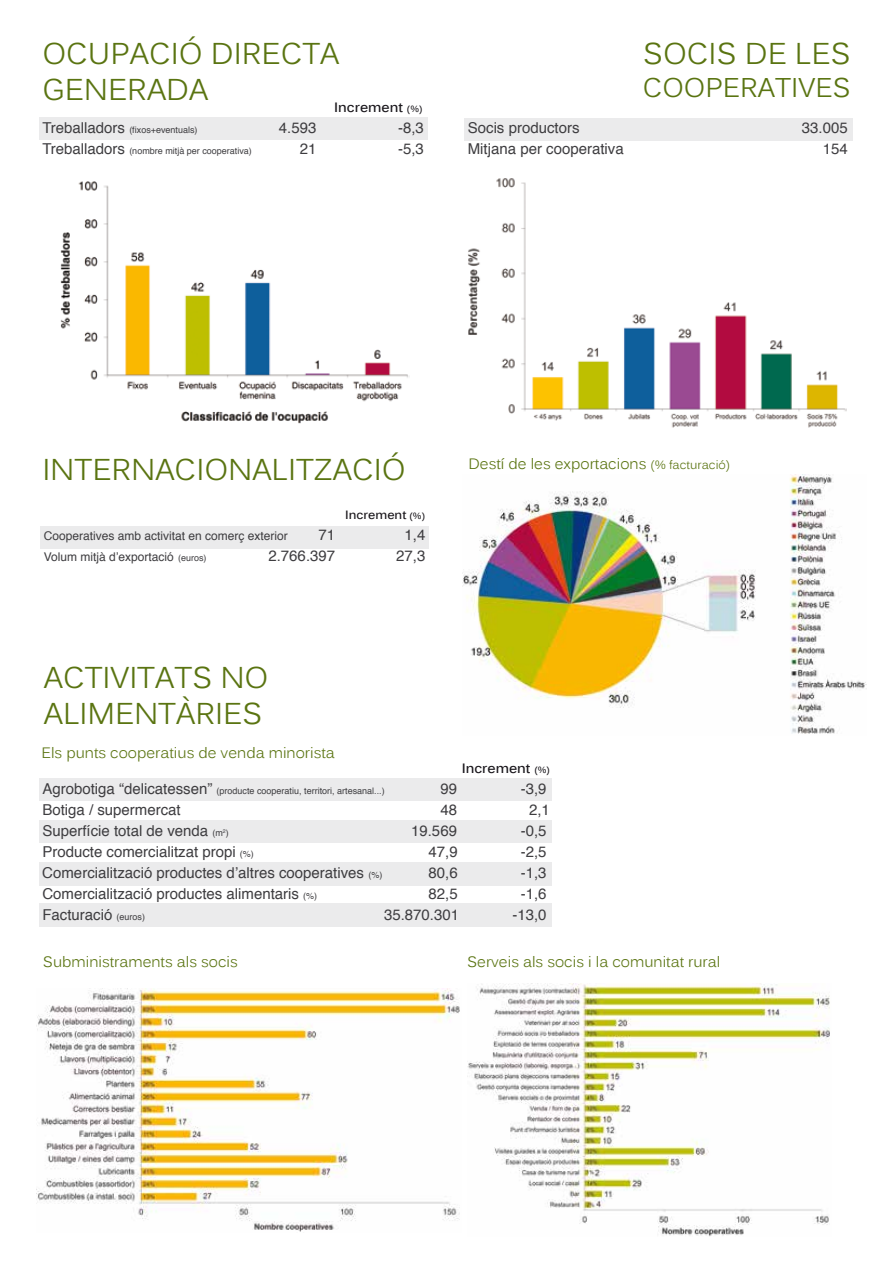
<style>
.page{position:relative;width:893px;height:1263px;background:#fff}
.page>*{position:absolute;margin:0;border:0;box-sizing:border-box;transform-origin:0 0}
.t1{font:30px/36px "Kalinga";color:#5a7411}
.t2{font:27px "Kalinga";color:#5a7411}
.t3{font:15px "Helvetica";color:#3e3d40}
.t4{font:15px "Kalinga";color:#5a7411}
.t5{font:700 13.5px "Kalinga";color:#1a171c}
.t6{font:12px "Helvetica";color:#3e3d40}
.t7{font:700 12px "Kalinga";color:#1a171c}
.t8{font:9px "Helvetica";color:#3e3d40}
.s1{font-size:9px}
.s2{font-size:15px}
.s3{font-size:12px}
</style>
<div class="page">
<div style="left:39px;top:118px;width:388px;height:22px;background:#ebebec"></div>
<div style="left:465px;top:118px;width:388px;height:23px;background:#ebebec"></div>
<div style="left:41px;top:526px;width:388px;height:22px;background:#ebebec"></div>
<div style="left:39px;top:903px;width:513px;height:24px;background:#ebebec"></div>
<div style="left:39px;top:778px;width:513px;height:23px;background:#ebebec"></div>
<div style="left:39px;top:820px;width:513px;height:23px;background:#ebebec"></div>
<div style="left:39px;top:862px;width:513px;height:24px;background:#ebebec"></div>
<img style="left:467px;top:983px;width:363px;height:253px">
<img style="left:60px;top:181px;width:349px;height:243px">
<img style="left:468px;top:178px;width:378px;height:250px">
<img style="left:462px;top:474px;width:404px;height:260px">
<img style="left:36px;top:988px;width:424px;height:244px">
<h1 class="t1" style="left:42px;top:39px;width:299px">OCUPACIÓ DIRECTA<br>GENERADA</h1>
<p class="t5" style="left:334px;top:98px;width:90px">Increment <span class="s1">(%)</span></p>
<p class="t8" style="left:42px;top:123px;width:157px"><span class="s2">Treballadors</span> (fixos+eventuals)</p>
<p class="t3" style="left:279px;top:116px;width:39px">4.593</p>
<p class="t3" style="left:398px;top:116px;width:27px">-8,3</p>
<p class="t8" style="left:42px;top:144px;width:211px"><span class="s2">Treballadors</span> (nombre mitjà per cooperativa)</p>
<p class="t3" style="left:300px;top:137px;width:18px">21</p>
<p class="t3" style="left:398px;top:137px;width:27px">-5,3</p>
<h1 class="t1" style="left:643px;top:39px;width:209px">SOCIS DE LES</h1>
<h2 class="t2" style="left:643px;top:70px;width:209px">COOPERATIVES</h2>
<p class="t3" style="left:468px;top:116px;width:113px">Socis productors</p>
<p class="t3" style="left:802px;top:116px;width:47px">33.005</p>
<p class="t3" style="left:468px;top:137px;width:157px">Mitjana per cooperativa</p>
<p class="t3" style="left:823px;top:137px;width:27px">154</p>
<h1 class="t1" style="left:42px;top:454px;width:365px">INTERNACIONALITZACIÓ</h1>
<p class="t7" style="left:345px;top:507px;width:81px">Increment <span class="s1">(%)</span></p>
<p class="t6" style="left:44px;top:526px;width:246px">Cooperatives amb activitat en comerç exterior</p>
<p class="t3" style="left:318px;top:523px;width:18px">71</p>
<p class="t3" style="left:404px;top:523px;width:22px">1,4</p>
<p class="t6" style="left:44px;top:547px;width:164px">Volum mitjà d’exportació <span class="s1">(euros)</span></p>
<p class="t3" style="left:268px;top:544px;width:68px">2.766.397</p>
<p class="t3" style="left:396px;top:544px;width:31px">27,3</p>
<p class="t4" style="left:468px;top:454px;width:263px">Destí de les exportacions <span class="s3">(% facturació)</span></p>
<h1 class="t1" style="left:44px;top:662px;width:226px">ACTIVITATS NO<br>ALIMENTÀRIES</h1>
<p class="t4" style="left:41px;top:743px;width:295px">Els punts cooperatius de venda minorista</p>
<p class="t5" style="left:462px;top:759px;width:90px">Increment <span class="s1">(%)</span></p>
<p class="t8" style="left:42px;top:784px;width:344px"><span class="s2">Agrobotiga “delicatessen”</span> (producte cooperatiu, territori, artesanal...)</p>
<p class="t3" style="left:440px;top:777px;width:18px">99</p>
<p class="t3" style="left:521px;top:777px;width:27px">-3,9</p>
<p class="t3" style="left:42px;top:798px;width:140px">Botiga / supermercat</p>
<p class="t3" style="left:440px;top:798px;width:18px">48</p>
<p class="t3" style="left:529px;top:798px;width:22px">2,1</p>
<p class="t3" style="left:42px;top:819px;width:188px">Superfície total de venda <span class="s1">(m</span><sup>2</sup><span class="s1">)</span></p>
<p class="t3" style="left:411px;top:819px;width:47px">19.569</p>
<p class="t3" style="left:521px;top:819px;width:27px">-0,5</p>
<p class="t3" style="left:42px;top:840px;width:213px">Producte comercialitzat propi <span class="s1">(%)</span></p>
<p class="t3" style="left:428px;top:840px;width:31px">47,9</p>
<p class="t3" style="left:521px;top:840px;width:27px">-2,5</p>
<p class="t3" style="left:42px;top:861px;width:341px">Comercialització productes d’altres cooperatives <span class="s1">(%)</span></p>
<p class="t3" style="left:428px;top:861px;width:31px">80,6</p>
<p class="t3" style="left:521px;top:861px;width:27px">-1,3</p>
<p class="t3" style="left:42px;top:882px;width:276px">Comercialització productes alimentaris <span class="s1">(%)</span></p>
<p class="t3" style="left:428px;top:882px;width:31px">82,5</p>
<p class="t3" style="left:521px;top:882px;width:27px">-1,6</p>
<p class="t3" style="left:42px;top:903px;width:104px">Facturació <span class="s1">(euros)</span></p>
<p class="t3" style="left:384px;top:903px;width:77px">35.870.301</p>
<p class="t3" style="left:512px;top:903px;width:36px">-13,0</p>
<p class="t4" style="left:43px;top:952px;width:196px">Subministraments als socis</p>
<p class="t4" style="left:467px;top:952px;width:255px">Serveis als socis i la comunitat rural</p>
</div>
